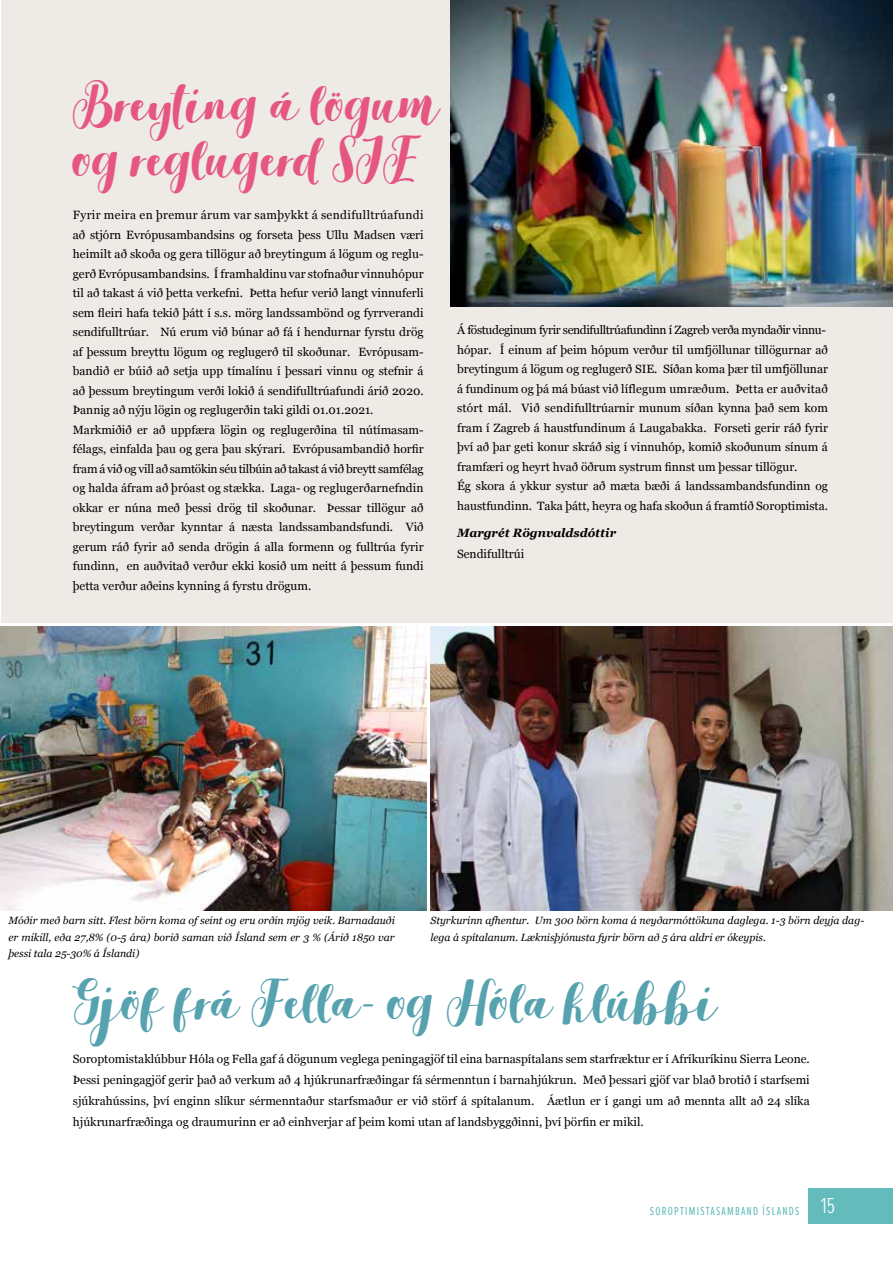
<style>
.page{position:relative;width:893px;height:1263px;background:#fff}
.page>*{position:absolute;margin:0;border:0;box-sizing:border-box;transform-origin:0 0}
.t1{font:46.5px/55.8px "Salmela Script";color:#e55681}
.t2{font:46.5px "Salmela Script";color:#56a2af}
.t3{font:12px/19.5px "Georgia";color:#000}
.t4{font:12px "Proxima Nova Ex Cn";letter-spacing:.1em;color:#64bbbc}
.t5{font:italic 700 12px "Georgia";color:#000}
.t6{font:italic 10.5px/16.5px "Georgia";color:#000;text-align:justify}
</style>
<div class="page">
<div style="left:808px;top:1188px;width:85px;height:36px;background:#64bbbc"></div>
<div style="left:1px;top:0;width:892px;height:623px;background:#eeeae5"></div>
<img style="left:451px;top:0;width:442px;height:307px">
<img style="left:1px;top:627px;width:425px;height:283px">
<img style="left:431px;top:627px;width:462px;height:283px">
<h1 class="t1" style="left:73px;top:71px;width:368px">Breyting á lögum og reglugerd SIE</h1>
<p class="t3" style="left:73px;top:205px;width:352px">Fyrir meira en þremur árum var samþykkt á sendifulltrúafundi að stjórn Evrópusambandsins og forseta þess Ullu Madsen væri heimilt að skoða og gera tillögur að breytingum á lögum og reglu&shy;gerð Evrópusambandsins. Í framhaldinu var stofnaður vinnuhópur til að takast á við þetta verkefni. Þetta hefur verið langt vinnuferli sem fleiri hafa tekið þátt í s.s. mörg landssambönd og fyrrverandi sendifulltrúar. Nú erum við búnar að fá í hendurnar fyrstu drög af þessum breyttu lögum og reglugerð til skoðunar. Evrópusam&shy;bandið er búið að setja upp tímalínu í þessari vinnu og stefnir á að þessum breytingum verði lokið á sendifulltrúafundi árið 2020.<br>Þannig að nýju lögin og reglugerðin taki gildi 01.01.2021.<br>Markmiðið er að uppfæra lögin og reglugerðina til nútímasam&shy;félags, einfalda þau og gera þau skýrari. Evrópusambandið horfir fram á við og vill að samtökin séu tilbúin að takast á við breytt samfélag og halda áfram að þróast og stækka. Laga- og reglugerðarnefndin okkar er núna með þessi drög til skoðunar. Þessar tillögur að breytingum verðar kynntar á næsta landssambandsfundi. Við gerum ráð fyrir að senda drögin á alla formenn og fulltrúa fyrir fundinn, en auðvitað verður ekki kosið um neitt á þessum fundi þetta verður aðeins kynning á fyrstu drögum.</p>
<p class="t3" style="left:457px;top:320px;width:372px">Á föstudeginum fyrir sendifulltrúafundinn í Zagreb verða myndaðir vinnu&shy;hópar. Í einum af þeim hópum verður til umfjöllunar tillögurnar að breytingum á lögum og reglugerð SIE. Síðan koma þær til umfjöllunar á fundinum og þá má búast við líflegum umræðum. Þetta er auðvitað stórt mál. Við sendifulltrúarnir munum síðan kynna það sem kom fram í Zagreb á haustfundinum á Laugabakka. Forseti gerir ráð fyrir því að þar geti konur skráð sig í vinnuhóp, komið skoðunum sínum á framfæri og heyrt hvað öðrum systrum finnst um þessar tillögur.<br>Ég skora á ykkur systur að mæta bæði á landssambandsfundinn og haustfundinn. Taka þátt, heyra og hafa skoðun á framtíð Soroptimista.</p>
<p class="t5" style="left:457px;top:524px;width:160px">Margrét Rögnvaldsdóttir</p>
<p class="t3" style="left:457px;top:543px;width:69px">Sendifulltrúi</p>
<p class="t6" style="left:9px;top:912px;width:388px">Móðir með barn sitt. Flest börn koma of seint og eru orðin mjög veik. Barnadauði er mikill, eða 27,8% (0-5 ára) borið saman við Ísland sem er 3 % (Árið 1850 var þessi tala 25-30% á Íslandi)</p>
<p class="t6" style="left:431px;top:912px;width:435px">Styrkurinn afhentur. Um 300 börn koma á neyðarmóttökuna daglega. 1-3 börn deyja dag&shy;lega á spítalanum. Læknisþjónusta fyrir börn að 5 ára aldri er ókeypis.</p>
<h1 class="t2" style="left:73px;top:969px;width:645px">Gjöf frá Fella- og Hóla klúbbi</h1>
<p class="t3" style="left:73px;top:1047px;width:738px;line-height:21px;text-align:justify">Soroptomistaklúbbur Hóla og Fella gaf á dögunum veglega peningagjöf til eina barnaspítalans sem starfræktur er í Afríkuríkinu Sierra Leone.<br>Þessi peningagjöf gerir það að verkum að 4 hjúkrunarfræðingar fá sérmenntun í barnahjúkrun. Með þessari gjöf var blað brotið í starfsemi sjúkrahússins, því enginn slíkur sérmenntaður starfsmaður er við störf á spítalanum. Áætlun er í gangi um að mennta allt að 24 slíka hjúkrunarfræðinga og draumurinn er að einhverjar af þeim komi utan af landsbyggðinni, því þörfin er mikil.</p>
<p class="t4" style="left:650px;top:1206px;width:187px">SOROPTIMISTASAMBAND ÍSLANDS <sup>15</sup></p>
</div>
